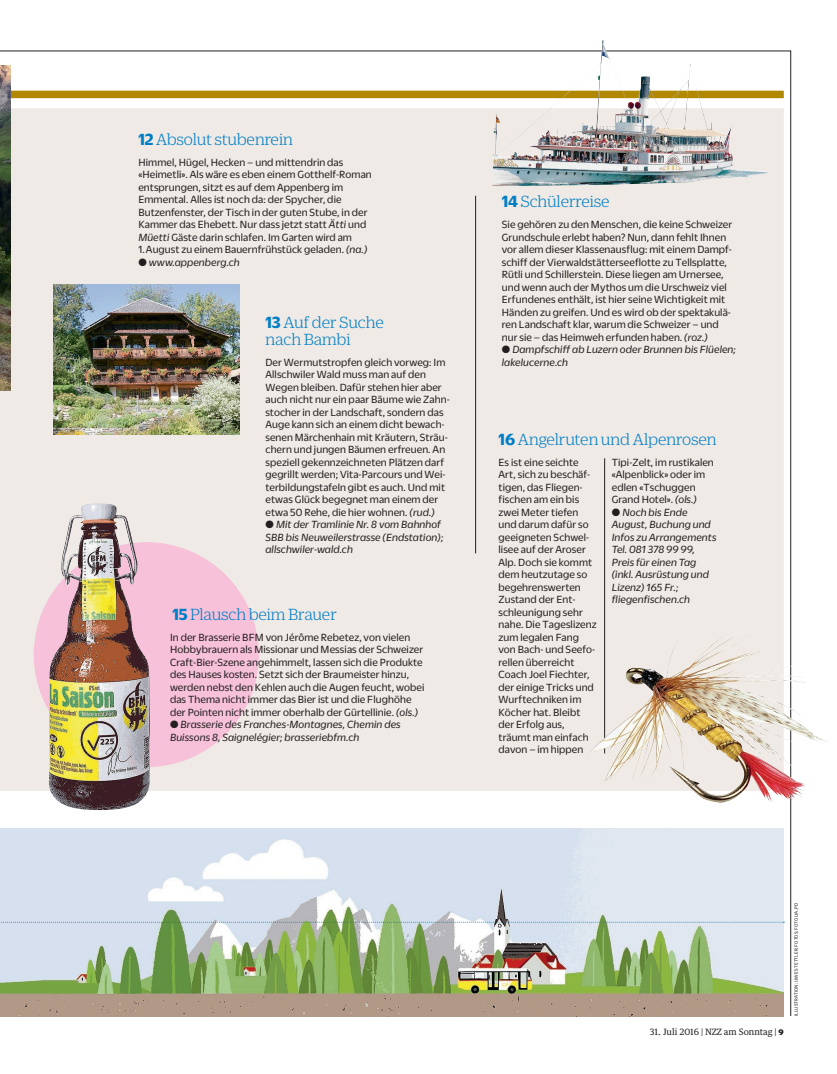
<style>
.page{position:relative;width:837px;height:1074px;background:#fff}
.page>*{position:absolute;margin:0;border:0;box-sizing:border-box;transform-origin:0 0}
.t1{font:300 17.5px/17.5px "Zizou Serif NZZ";letter-spacing:-.01em;color:#007ec5}
.t2{font:11.25px/12.5px "Zizou Sans NZZ";letter-spacing:.01em;color:#231f20}
.t3{font:italic 11.25px/12.5px "Zizou Sans NZZ";letter-spacing:.01em;color:#231f20}
.t4{font:8.75px "Guardian Text Egyp";color:#231f20}
.t5{font:5px "Zizou Sans NZZ";letter-spacing:.02em;color:#231f20}
.s1{font-family:"Zizou Sans NZZ";font-weight:700}
.s2{font-style:italic}
.s3{font-family:"Zizou Sans NZZ";font-weight:900}
</style>
<div class="page">
<div style="left:0;top:108px;width:783px;height:683px;background:#efeae5"></div>
<svg style="left:746px;top:753px;width:37px;height:38px"></svg>
<div style="left:0;top:91px;width:783px;height:7px;background:#b18804"></div>
<img style="left:0;top:66px;width:11px;height:325px">
<img style="left:53px;top:284px;width:186px;height:150px">
<hr style="left:604px;top:458px;width:1px;height:295px;background:#231f20">
<hr style="left:475px;top:196px;width:1px;height:357px;background:#231f20">
<img style="left:0;top:828px;width:783px;height:188px">
<svg style="left:0;top:921px;width:784px;height:1px"></svg>
<div style="left:34px;top:542px;width:225px;height:225px;background:#f7c1d9;border-radius:50%"></div>
<img style="left:49px;top:503px;width:102px;height:307px">
<img style="left:578px;top:625px;width:167px;height:177px">
<img style="left:490px;top:40px;width:281px;height:146px">
<h1 class="t1" style="left:138px;top:129px;width:156px"><span class="s1">12</span> Absolut stubenrein</h1>
<p class="t2" style="left:138px;top:155px;width:235px">Himmel, Hügel, Hecken – und mittendrin das «Heimetli». Als wäre es eben einem Gotthelf-Roman entsprungen, sitzt es auf dem Appenberg im Emmental. Alles ist noch da: der Spycher, die Butzenfenster, der Tisch in der guten Stube, in der Kammer das Ehebett. Nur dass jetzt statt <span class="s2">Ätti</span> und <span class="s2">Müetti</span> Gäste darin schlafen. Im Garten wird am</p>
<p class="t2" style="left:138px;top:243px;width:230px">1. August zu einem Bauernfrühstück geladen. <span class="s2">(na.)</span></p>
<p class="t3" style="left:138px;top:255px;width:103px">● www.appenberg.ch</p>
<h1 class="t1" style="left:265px;top:312px;width:120px"><span class="s1">13</span> Auf der Suche nach Bambi</h1>
<p class="t2" style="left:265px;top:355px;width:186px">Der Wermutstropfen gleich vorweg: Im Allschwiler Wald muss man auf den Wegen bleiben. Dafür stehen hier aber auch nicht nur ein paar Bäume wie Zahn&shy;stocher in der Landschaft, sondern das Auge kann sich an einem dicht bewach&shy;senen Märchenhain mit Kräutern, Sträu&shy;chern und jungen Bäumen erfreuen. An speziell gekennzeichneten Plätzen darf gegrillt werden; Vita-Parcours und Wei&shy;terbildungstafeln gibt es auch. Und mit etwas Glück begegnet man einem der etwa 50 Rehe, die hier wohnen. <span class="s2">(rud.)</span></p>
<p class="t3" style="left:265px;top:518px;width:179px">● Mit der Tramlinie Nr. 8 vom Bahnhof<br>SBB bis Neuweilerstrasse (Endstation); allschwiler-wald.ch</p>
<h1 class="t1" style="left:172px;top:604px;width:166px"><span class="s1">15</span> Plausch beim Brauer</h1>
<p class="t2" style="left:170px;top:630px;width:256px">In der Brasserie BFM von Jérôme Rebetez, von vielen Hobbybrauern als Missionar und Messias der Schweizer Craft-Bier-Szene angehimmelt, lassen sich die Produkte des Hauses kosten. Setzt sich der Braumeister hinzu, werden nebst den Kehlen auch die Augen feucht, wobei das Thema nicht immer das Bier ist und die Flughöhe der Pointen nicht immer oberhalb der Gürtellinie. <span class="s2">(ols.)</span></p>
<p class="t3" style="left:170px;top:718px;width:232px">● Brasserie des Franches-Montagnes, Chemin des<br>Buissons 8, Saignelégier; brasseriebfm.ch</p>
<h1 class="t1" style="left:501px;top:192px;width:109px"><span class="s1">14</span> Schülerreise</h1>
<p class="t2" style="left:501px;top:218px;width:232px">Sie gehören zu den Menschen, die keine Schweizer Grundschule erlebt haben? Nun, dann fehlt Ihnen vor allem dieser Klassenausflug: mit einem Dampf&shy;schiff der Vierwaldstätterseeflotte zu Tellsplatte, Rütli und Schillerstein. Diese liegen am Urnersee, und wenn auch der Mythos um die Urschweiz viel Erfundenes enthält, ist hier seine Wichtigkeit mit Händen zu greifen. Und es wird ob der spektakulä&shy;ren Landschaft klar, warum die Schweizer – und nur sie – das Heimweh erfunden haben. <span class="s2">(roz.)</span></p>
<p class="t3" style="left:501px;top:343px;width:235px">● Dampfschiff ab Luzern oder Brunnen bis Flüelen; lakelucerne.ch</p>
<h1 class="t1" style="left:498px;top:429px;width:219px"><span class="s1">16</span> Angelruten und Alpenrosen</h1>
<p class="t2" style="left:498px;top:455px;width:100px">Es ist eine seichte<br>Art, sich zu beschäf&shy;tigen, das Fliegen&shy;fischen am ein bis zwei Meter tiefen und darum dafür so geeigneten Schwel&shy;lisee auf der Aroser<br>Alp. Doch sie kommt dem heutzutage so begehrenswerten<br>Zustand der Ent&shy;schleunigung sehr nahe. Die Tageslizenz zum legalen Fang von Bach- und Seefo&shy;rellen überreicht<br>Coach Joel Fiechter, der einige Tricks und<br>Wurftechniken im<br>Köcher hat. Bleibt der Erfolg aus, träumt man einfach davon – im hippen</p>
<p class="t2" style="left:611px;top:455px;width:103px">Tipi-Zelt, im rustikalen «Alpenblick» oder im edlen «Tschuggen<br>Grand Hotel». <span class="s2">(ols.)</span></p>
<p class="t3" style="left:611px;top:505px;width:106px">● Noch bis Ende<br>August, Buchung und<br>Infos zu Arrangements<br>Tel. 081 378 99 99,<br>Preis für einen Tag (inkl. Ausrüstung und<br>Lizenz) 165 Fr.; fliegenfischen.ch</p>
<p class="t4" style="left:649px;top:1025px;width:135px">31. Juli 2016 | NZZ am Sonntag | <span class="s3">9</span></p>
<p class="t5" style="left:792px;top:1016px;width:115px;rotate:-90deg">ILLUSTRATION: UWE STETTLER; FOTOS: FOTOLIA, PD</p>
</div>
